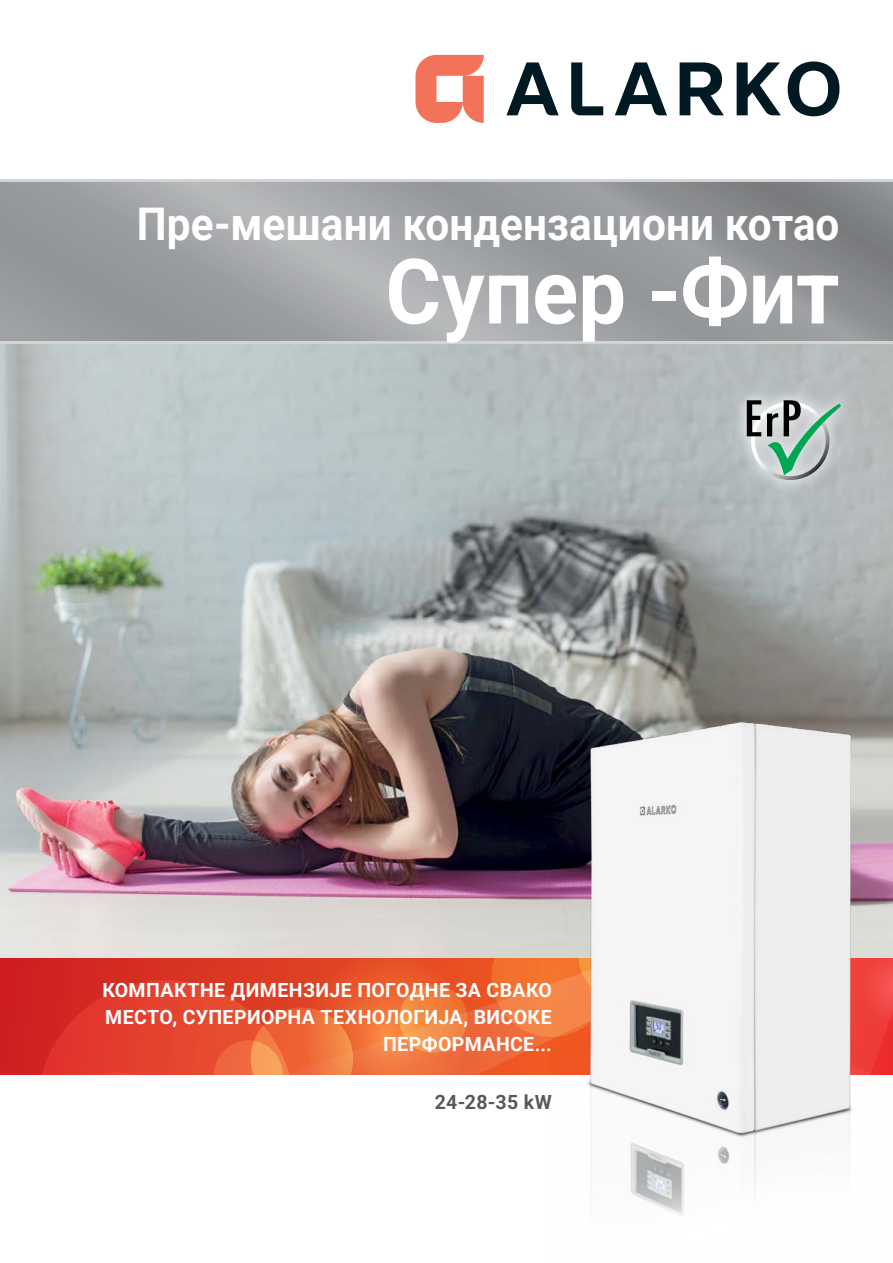
<style>
.page{position:relative;width:893px;height:1263px;background:#fff}
.page>*{position:absolute;margin:0;border:0;box-sizing:border-box;transform-origin:0 0}
.t1{font:700 90.45px "Roboto";color:#fff;scale:.94 1}
.t2{font:700 45px "Roboto";color:#fff;scale:.94 1}
.t3{font:700 19.5px/27px "Roboto";letter-spacing:.02em;color:#fff;text-align:right}
.t4{font:700 19.5px "Roboto";letter-spacing:.01em;color:#58595b}
</style>
<div class="page">
<img style="left:0;top:343px;width:893px;height:616px">
<svg style="left:0;top:959px;width:549px;height:115px;background:#e5512f"></svg>
<svg style="left:0;top:182px;width:893px;height:159px;background:#9a9d9f"></svg>
<hr style="left:0;top:180px;width:893px;height:2px;background:#d1d3d4">
<hr style="left:0;top:341px;width:893px;height:2px;background:#d1d3d4">
<div style="left:731px;top:385px;width:125px;height:111px;background:#fff;opacity:.75"></div>
<svg style="left:747px;top:400px;width:94px;height:81px;background:#a1b4ad"></svg>
<img style="left:549px;top:718px;width:344px;height:498px">
<svg style="left:506px;top:62px;width:53px;height:53px"></svg>
<svg style="left:615px;top:62px;width:52px;height:53px"></svg>
<svg style="left:571px;top:62px;width:32px;height:53px"></svg>
<svg style="left:680px;top:62px;width:44px;height:53px"></svg>
<svg style="left:737px;top:62px;width:44px;height:53px"></svg>
<svg style="left:788px;top:61px;width:51px;height:55px"></svg>
<svg style="left:415px;top:55px;width:69px;height:68px"></svg>
<h2 class="t2" style="left:137px;top:193px;width:749px">Пре-мешани кондензациони котao</h2>
<h1 class="t1" style="left:385px;top:228px;width:484px">Супер -Фит</h1>
<p class="t3" style="left:102px;top:976px;width:451px">КОМПАКТНЕ ДИМЕНЗИЈЕ ПОГОДНЕ ЗА СВАКО<br>МЕСТО, СУПЕРИОРНА ТЕХНОЛОГИЈА, ВИСОКЕ<br>ПЕРФОРМАНСЕ...</p>
<p class="t4" style="left:435px;top:1088px;width:118px">24-28-35 kW</p>
</div>
